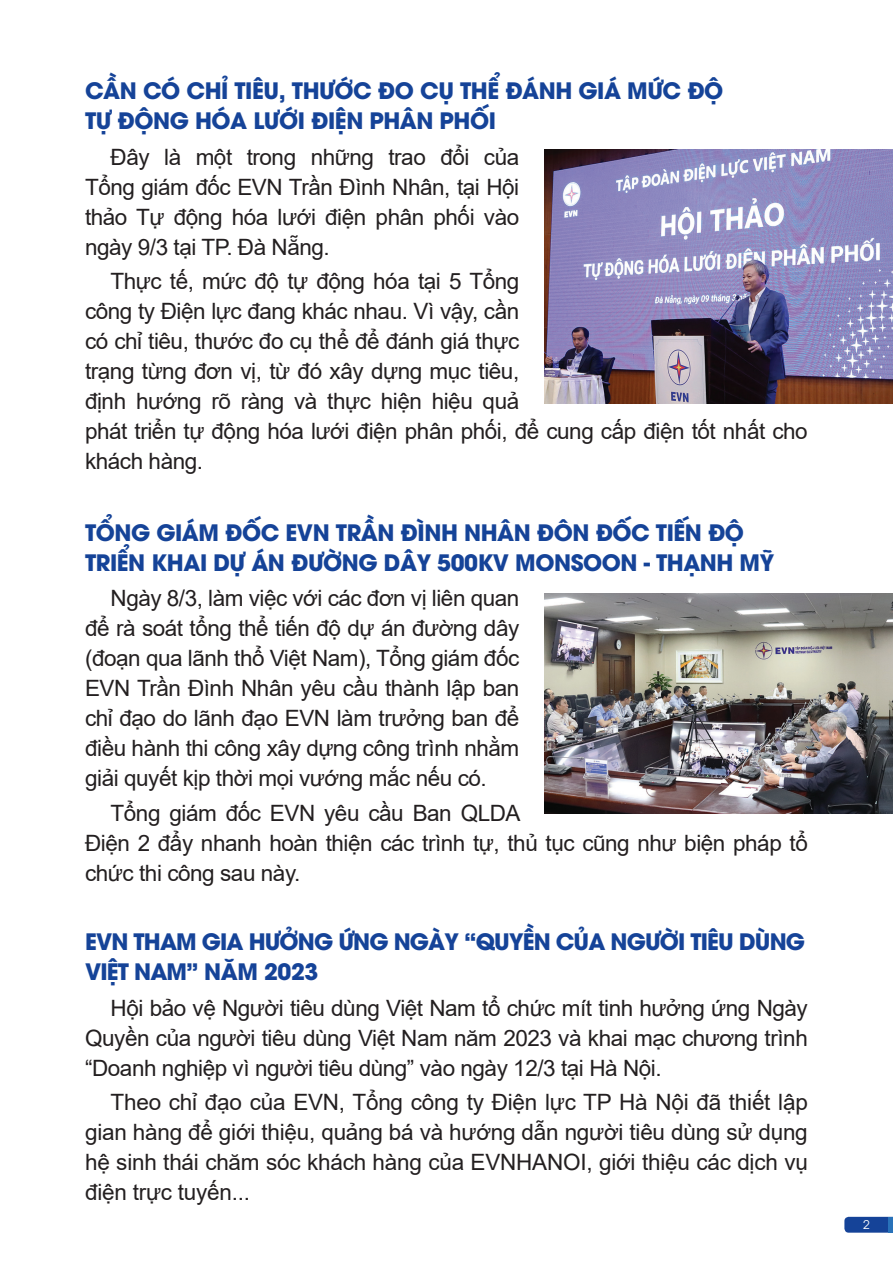
<style>
.page{position:relative;width:893px;height:1263px;background:#fff}
.page>*{position:absolute;margin:0;border:0;box-sizing:border-box;transform-origin:0 0}
.t1{font:22.5px/30px "Arial";letter-spacing:-.02em;color:#231f20;text-align:justify}
.t2{font:700 22.5px/30px "UTM Avo";letter-spacing:-.02em;color:#154398}
.t3{font:700 22.5px/30px "UTM Avo";letter-spacing:-.04em;color:#154398}
.t4{font:12px "UTM Avo";color:#fff}
</style>
<div class="page">
<svg style="left:844px;top:1217px;width:45px;height:16px"></svg>
<hr style="left:889px;top:1217px;width:4px;height:16px;background:#2972b9">
<img style="left:545px;top:150px;width:348px;height:254px">
<img style="left:545px;top:593px;width:348px;height:220px">
<p class="t2" style="left:85px;top:74px;width:640px">CẦN CÓ CHỈ TIÊU, THƯỚC ĐO CỤ THỂ ĐÁNH GIÁ MỨC ĐỘ<br>TỰ ĐỘNG HÓA LƯỚI ĐIỆN PHÂN PHỐI</p>
<p class="t1" style="left:85px;top:142px;width:436px;text-indent:26px">Đây là một trong những trao đổi của Tổng giám đốc EVN Trần Đình Nhân, tại Hội thảo Tự động hóa lưới điện phân phối vào ngày 9/3 tại TP. Đà Nẵng.</p>
<p class="t1" style="left:85px;top:266px;width:724px;text-align:left;text-indent:26px">Thực tế, mức độ tự động hóa tại 5 Tổng<br>công ty Điện lực đang khác nhau. Vì vậy, cần<br>có chỉ tiêu, thước đo cụ thể để đánh giá thực<br>trạng từng đơn vị, từ đó xây dựng mục tiêu,<br>định hướng rõ ràng và thực hiện hiệu quả<br>phát triển tự động hóa lưới điện phân phối, để cung cấp điện tốt nhất cho khách hàng.</p>
<p class="t2" style="left:85px;top:515px;width:691px">TỔNG GIÁM ĐỐC EVN TRẦN ĐÌNH NHÂN ĐÔN ĐỐC TIẾN ĐỘ<br>TRIỂN KHAI DỰ ÁN ĐƯỜNG DÂY 500KV MONSOON - THẠNH MỸ</p>
<p class="t1" style="left:85px;top:583px;width:436px;text-indent:26px">Ngày 8/3, làm việc với các đơn vị liên quan để rà soát tổng thể tiến độ dự án đường dây (đoạn qua lãnh thổ Việt Nam), Tổng giám đốc EVN Trần Đình Nhân yêu cầu thành lập ban chỉ đạo do lãnh đạo EVN làm trưởng ban để điều hành thi công xây dựng công trình nhằm giải quyết kịp thời mọi vướng mắc nếu có.</p>
<p class="t1" style="left:85px;top:798px;width:724px;text-align:left;text-indent:26px">Tổng giám đốc EVN yêu cầu Ban QLDA<br>Điện 2 đẩy nhanh hoàn thiện các trình tự, thủ tục cũng như biện pháp tổ chức thi công sau này.</p>
<p class="t3" style="left:85px;top:924px;width:721px">EVN THAM GIA HƯỞNG ỨNG NGÀY “QUYỀN CỦA NGƯỜI TIÊU DÙNG<br>VIỆT NAM” NĂM 2023</p>
<p class="t1" style="left:85px;top:992px;width:724px;text-indent:26px">Hội bảo vệ Người tiêu dùng Việt Nam tổ chức mít tinh hưởng ứng Ngày Quyền của người tiêu dùng Việt Nam năm 2023 và khai mạc chương trình “Doanh nghiệp vì người tiêu dùng” vào ngày 12/3 tại Hà Nội.</p>
<p class="t1" style="left:85px;top:1087px;width:724px;text-indent:26px">Theo chỉ đạo của EVN, Tổng công ty Điện lực TP Hà Nội đã thiết lập gian hàng để giới thiệu, quảng bá và hướng dẫn người tiêu dùng sử dụng hệ sinh thái chăm sóc khách hàng của EVNHANOI, giới thiệu các dịch vụ điện trực tuyến...</p>
<p class="t4" style="left:863px;top:1215px;width:8px">2</p>
</div>
